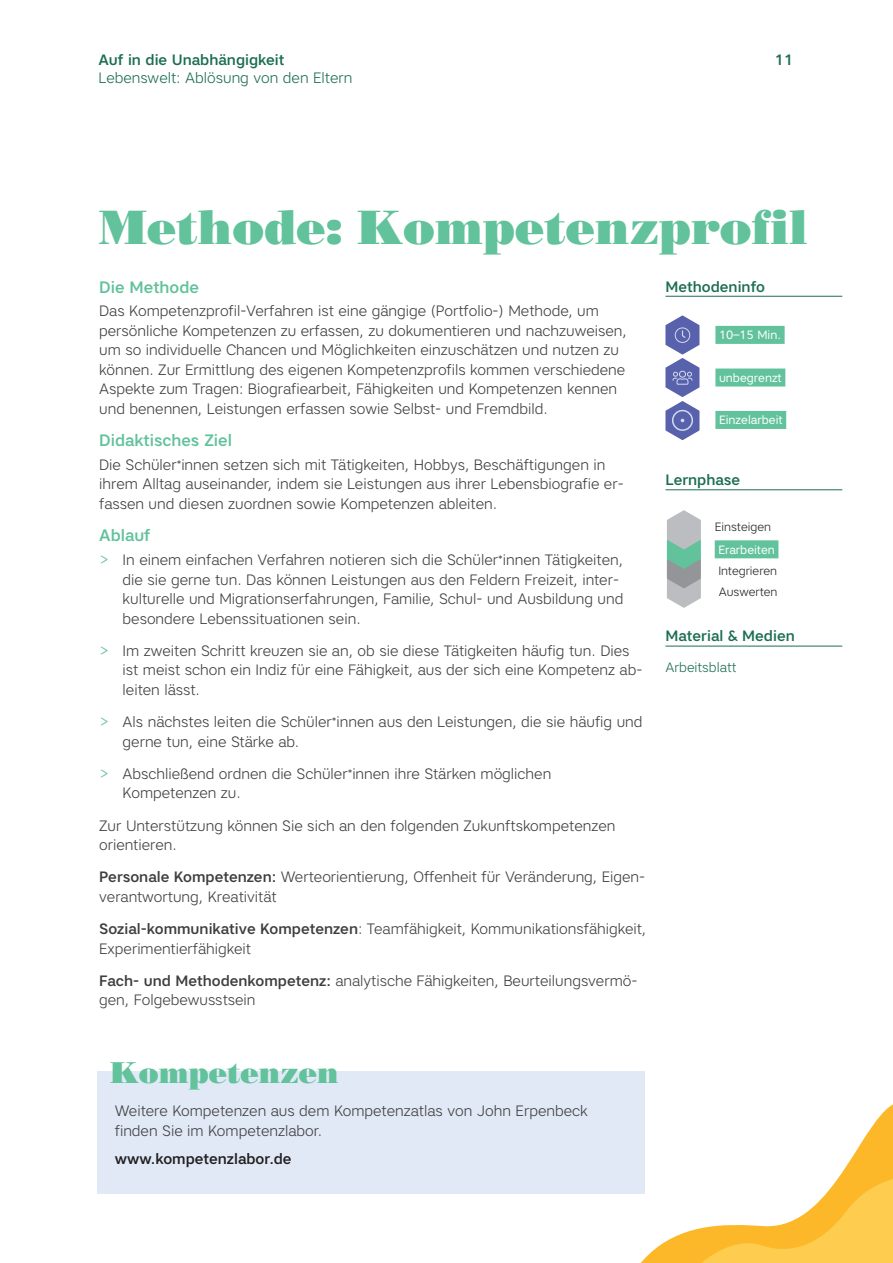
<style>
.page{position:relative;width:893px;height:1263px;background:#fff}
.page>*{position:absolute;margin:0;border:0;box-sizing:border-box;transform-origin:0 0}
.t1{font:48px "Bodoni Std Poster";color:#61c29b}
.t2{font:30px "Bodoni Std Poster";color:#61c29b}
.t3{font:500 16.5px "Artico";color:#61c29b}
.t4{font:300 15px/19.5px "Artico";color:#3e3e3f}
.t5{font:500 15px "Artico";color:#1c6e53}
.t6{font:300 15px "Artico";color:#1c6e53}
.t7{font:500 15px "Artico";color:#231f20}
.t8{font:300 13.5px "Artico";color:#1c6e53}
.t9{font:12px "Artico";color:#fff}
.t10{font:300 12px/20.5px "Artico";color:#231f20}
.s1{font-size:16.5px;color:#61c29c}
.s2{font-weight:500}
</style>
<div class="page">
<svg style="left:611px;top:1104px;width:282px;height:90px"></svg>
<svg style="left:612px;top:1163px;width:281px;height:100px"></svg>
<hr style="left:665px;top:296px;width:177px;height:1px;background:#1c6e53">
<hr style="left:665px;top:489px;width:177px;height:1px;background:#1c6e53">
<hr style="left:665px;top:646px;width:177px;height:1px;background:#1c6e53">
<div style="left:715px;top:326px;width:70px;height:18px;background:#61c29b"></div>
<div style="left:715px;top:411px;width:71px;height:18px;background:#61c29b"></div>
<div style="left:715px;top:368px;width:70px;height:18px;background:#61c29b"></div>
<svg style="left:667px;top:510px;width:34px;height:98px;background:#a8bcb7"></svg>
<svg style="left:665px;top:315px;width:34px;height:125px"></svg>
<div style="left:715px;top:540px;width:63px;height:18px;background:#61c29b"></div>
<div style="left:98px;top:1071px;width:547px;height:122px;background:#e1e9f6"></div>
<p class="t5" style="left:98px;top:50px;width:188px">Auf in die Unabhängigkeit</p>
<p class="t5" style="left:775px;top:50px;width:20px">11</p>
<p class="t6" style="left:98px;top:68px;width:256px">Lebenswelt: Ablösung von den Eltern</p>
<h1 class="t1" style="left:99px;top:198px;width:710px">Methode: Kompetenzprofil</h1>
<p class="t3" style="left:99px;top:276px;width:101px">Die Methode</p>
<p class="t4" style="left:99px;top:301px;width:529px">Das Kompetenzprofil-Verfahren ist eine gängige (Portfolio-) Methode, um persönliche Kompetenzen zu erfassen, zu dokumentieren und nachzuweisen, um so individuelle Chancen und Möglichkeiten einzuschätzen und nutzen zu können. Zur Ermittlung des eigenen Kompetenzprofils kommen verschiedene Aspekte zum Tragen: Biografiearbeit, Fähigkeiten und Kompetenzen kennen und benennen, Leistungen erfassen sowie Selbst- und Fremdbild.</p>
<p class="t3" style="left:99px;top:430px;width:134px">Didaktisches Ziel</p>
<p class="t4" style="left:99px;top:455px;width:526px">Die Schüler<sup>*</sup>innen setzen sich mit Tätigkeiten, Hobbys, Beschäftigungen in ihrem Alltag auseinander, indem sie Leistungen aus ihrer Lebensbiografie er&shy;fassen und diesen zuordnen sowie Kompetenzen ableiten.</p>
<p class="t3" style="left:99px;top:525px;width:53px">Ablauf</p>
<p class="t4" style="left:123px;top:550px;width:502px;text-indent:-23px"><span class="s1">&gt;</span> In einem einfachen Verfahren notieren sich die Schüler<sup>*</sup>innen Tätigkeiten, die sie gerne tun. Das können Leistungen aus den Feldern Freizeit, inter&shy;kulturelle und Migrationserfahrungen, Familie, Schul- und Ausbildung und besondere Lebenssituationen sein.</p>
<p class="t4" style="left:123px;top:640px;width:521px;text-indent:-23px"><span class="s1">&gt;</span> Im zweiten Schritt kreuzen sie an, ob sie diese Tätigkeiten häufig tun. Dies ist meist schon ein Indiz für eine Fähigkeit, aus der sich eine Kompetenz ab&shy;leiten lässt.</p>
<p class="t4" style="left:123px;top:712px;width:521px;text-indent:-23px"><span class="s1">&gt;</span> Als nächstes leiten die Schüler<sup>*</sup>innen aus den Leistungen, die sie häufig und gerne tun, eine Stärke ab.</p>
<p class="t4" style="left:123px;top:763px;width:430px;text-indent:-23px"><span class="s1">&gt;</span> Abschließend ordnen die Schüler<sup>*</sup>innen ihre Stärken möglichen<br>Kompetenzen zu.</p>
<p class="t4" style="left:99px;top:815px;width:518px">Zur Unterstützung können Sie sich an den folgenden Zukunftskompetenzen orientieren.</p>
<p class="t4" style="left:99px;top:867px;width:548px"><span class="s2">Personale Kompetenzen:</span> Werteorientierung, Offenheit für Veränderung, Eigen&shy;verantwortung, Kreativität</p>
<p class="t4" style="left:99px;top:919px;width:549px"><span class="s2">Sozial-kommunikative Kompetenzen</span>: Teamfähigkeit, Kommunikationsfähigkeit,<br>Experimentierfähigkeit</p>
<p class="t4" style="left:99px;top:970px;width:540px"><span class="s2">Fach- und Methodenkompetenz:</span> analytische Fähigkeiten, Beurteilungsvermö&shy;gen, Folgebewusstsein</p>
<p class="t5" style="left:665px;top:277px;width:101px">Methodeninfo</p>
<p class="t9" style="left:719px;top:327px;width:63px">10–15 Min.</p>
<p class="t9" style="left:719px;top:370px;width:64px">unbegrenzt</p>
<p class="t9" style="left:719px;top:412px;width:65px">Einzelarbeit</p>
<p class="t5" style="left:665px;top:470px;width:76px">Lernphase</p>
<p class="t10" style="left:715px;top:516px;width:58px">Einsteigen</p>
<p class="t10" style="left:718px;top:561px;width:61px">Integrieren<br>Auswerten</p>
<p class="t9" style="left:718px;top:542px;width:58px">Erarbeiten</p>
<p class="t5" style="left:665px;top:626px;width:131px">Material &amp; Medien</p>
<p class="t8" style="left:665px;top:659px;width:72px">Arbeitsblatt</p>
<h2 class="t2" style="left:111px;top:1054px;width:230px">Kompetenzen</h2>
<p class="t4" style="left:115px;top:1101px;width:474px">Weitere Kompetenzen aus dem Kompetenzatlas von John Erpenbeck finden Sie im Kompetenzlabor.</p>
<p class="t7" style="left:115px;top:1149px;width:178px">www.kompetenzlabor.de</p>
</div>
